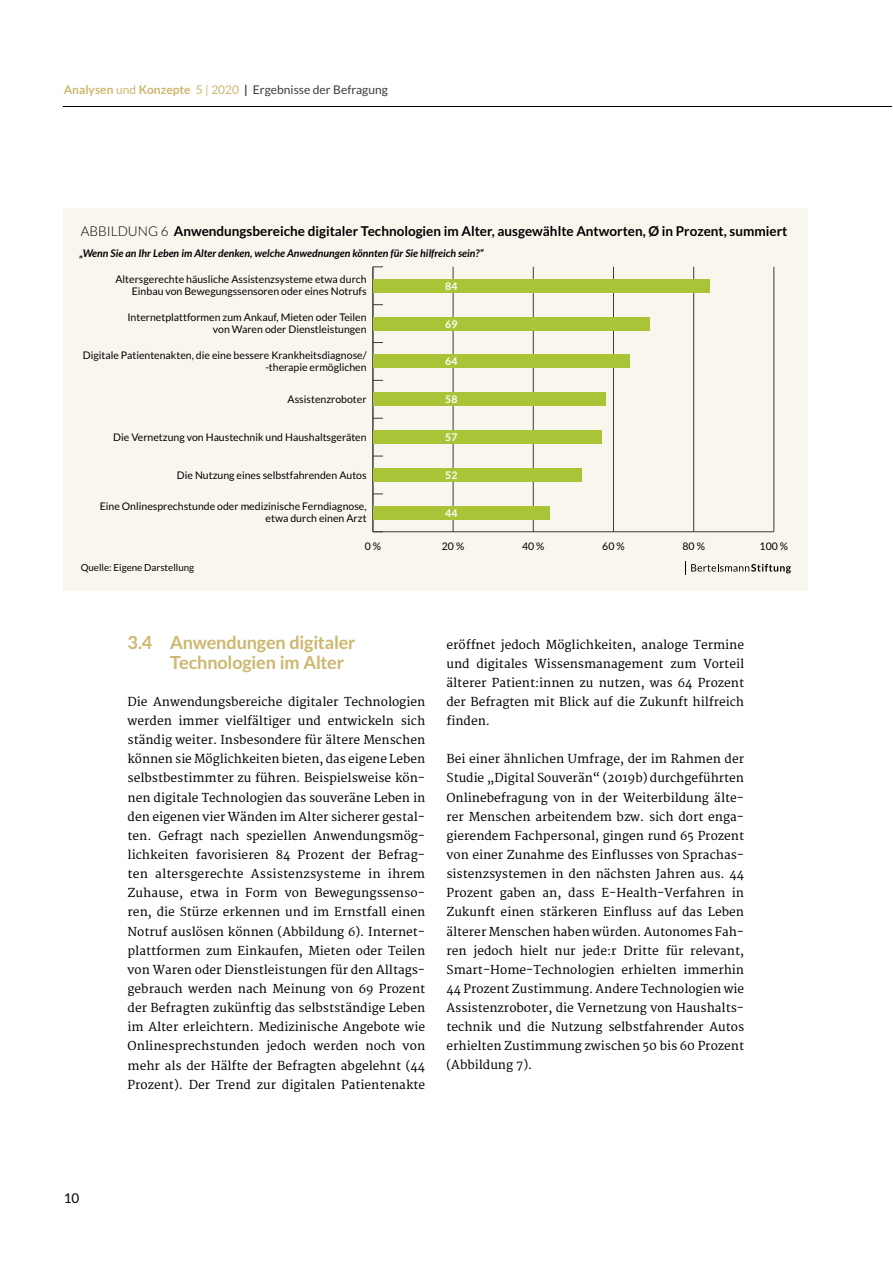
<style>
.page{position:relative;width:893px;height:1263px;background:#fff}
.page>*{position:absolute;margin:0;border:0;box-sizing:border-box;transform-origin:0 0}
.t1{font:700 18px/20.2px "Lato";letter-spacing:-.01em;color:#cdb76e}
.t2{font:700 13.5px "Lato";color:#000}
.t3{font:13.5px "Lato";color:#000}
.t4{font:12px/19.2px "Merriweather";color:#000;text-align:justify}
.t5{font:12px "Lato";color:#3a3b3b}
.t6{font:10.5px/12px "Lato";color:#000;text-align:right}
.t7{font:italic 700 10.5px "Lato";color:#000}
.t8{font:700 10.5px "Lato";color:#fff}
.t9{font:9.75px "Lato";color:#000}
.s1{font-weight:700;color:#cdb76e}
.s2{color:#cdb76e}
.s3{font-weight:700}
.s4{font-weight:300}
</style>
<div class="page">
<hr style="left:63px;top:106px;width:829px;height:1px;background:#000">
<div style="left:64px;top:208px;width:744px;height:383px;background:#f9f6ee"></div>
<hr style="left:373px;top:531px;width:401px;height:1px;background:#3a3b3b">
<hr style="left:453px;top:267px;width:1px;height:265px;background:#3a3b3b">
<hr style="left:533px;top:267px;width:1px;height:265px;background:#3a3b3b">
<hr style="left:613px;top:267px;width:1px;height:265px;background:#3a3b3b">
<hr style="left:693px;top:267px;width:1px;height:265px;background:#3a3b3b">
<hr style="left:774px;top:267px;width:1px;height:265px;background:#3a3b3b">
<hr style="left:373px;top:267px;width:1px;height:265px;background:#3a3b3b">
<div style="left:373px;top:279px;width:337px;height:13px;background:#a9c436"></div>
<div style="left:373px;top:317px;width:277px;height:13px;background:#a9c436"></div>
<div style="left:373px;top:355px;width:256px;height:13px;background:#a9c436"></div>
<div style="left:373px;top:393px;width:232px;height:13px;background:#a9c436"></div>
<div style="left:373px;top:430px;width:228px;height:14px;background:#a9c436"></div>
<div style="left:373px;top:468px;width:208px;height:14px;background:#a9c436"></div>
<div style="left:373px;top:506px;width:176px;height:13px;background:#a9c436"></div>
<svg style="left:685px;top:561px;width:106px;height:13px"></svg>
<p class="t5" style="left:64px;top:83px;width:326px"><span class="s1">Analysen</span> <span class="s2">und</span> <span class="s1">Konzepte</span> <span class="s2">5 | 2020</span> <span class="s3">|</span> Ergebnisse der Befragung</p>
<p class="t2" style="left:81px;top:224px;width:708px"><span class="s4">ABBILDUNG 6</span> Anwendungsbereiche digitaler Technologien im Alter, ausgewählte Antworten, Ø in Prozent, summiert</p>
<p class="t7" style="left:80px;top:247px;width:405px">„Wenn Sie an Ihr Leben im Alter denken, welche Anwednungen könnten für Sie hilfreich sein?“</p>
<p class="t6" style="left:115px;top:273px;width:253px">Altersgerechte häusliche Assistenzsysteme etwa durch<br>Einbau von Bewegungssensoren oder eines Notrufs</p>
<p class="t6" style="left:127px;top:311px;width:241px">Internetplattformen zum Ankauf, Mieten oder Teilen von Waren oder Dienstleistungen</p>
<p class="t6" style="left:83px;top:349px;width:285px">Digitale Patientenakten, die eine bessere Krankheitsdiagnose/ -therapie ermöglichen</p>
<p class="t6" style="left:288px;top:393px;width:81px">Assistenzroboter</p>
<p class="t6" style="left:113px;top:431px;width:255px">Die Vernetzung von Haustechnik und Haushaltsgeräten</p>
<p class="t6" style="left:177px;top:469px;width:191px">Die Nutzung eines selbstfahrenden Autos</p>
<p class="t6" style="left:100px;top:500px;width:268px">Eine Onlinesprechstunde oder medizinische Ferndiagnose, etwa durch einen Arzt</p>
<p class="t8" style="left:445px;top:280px;width:14px">84</p>
<p class="t8" style="left:445px;top:318px;width:14px">69</p>
<p class="t8" style="left:445px;top:356px;width:14px">64</p>
<p class="t8" style="left:445px;top:393px;width:14px">58</p>
<p class="t8" style="left:445px;top:431px;width:14px">57</p>
<p class="t8" style="left:445px;top:469px;width:14px">52</p>
<p class="t8" style="left:445px;top:507px;width:14px">44</p>
<p class="t9" style="left:81px;top:562px;width:115px">Quelle: Eigene Darstellung</p>
<p class="t6" style="left:365px;top:540px;width:18px">0 %</p>
<p class="t6" style="left:442px;top:540px;width:24px">20 %</p>
<p class="t6" style="left:522px;top:540px;width:24px">40 %</p>
<p class="t6" style="left:602px;top:540px;width:24px">60 %</p>
<p class="t6" style="left:682px;top:540px;width:24px">80 %</p>
<p class="t6" style="left:760px;top:540px;width:30px">100 %</p>
<p class="t3" style="left:64px;top:1191px;width:17px">10</p>
<h1 class="t1" style="left:170px;top:631px;width:187px;text-indent:-43px">3.4 Anwendungen digitaler<br>Technologien im Alter</h1>
<p class="t4" style="left:128px;top:692px;width:299px">Die Anwendungsbereiche digitaler Technologien werden immer vielfältiger und entwickeln sich ständig weiter. Insbesondere für ältere Menschen können sie Möglichkeiten bieten, das eigene Leben selbstbestimmter zu führen. Beispielsweise kön&shy;nen digitale Technologien das souveräne Leben in den eigenen vier Wänden im Alter sicherer gestal&shy;ten. Gefragt nach speziellen Anwendungsmög&shy;lichkeiten favorisieren 84 Prozent der Befrag&shy;ten altersgerechte Assistenzsysteme in ihrem Zuhause, etwa in Form von Bewegungssenso&shy;ren, die Stürze erkennen und im Ernstfall einen Notruf auslösen können (Abbildung 6). Internet&shy;plattformen zum Einkaufen, Mieten oder Teilen von Waren oder Dienstleistungen für den Alltags&shy;gebrauch werden nach Meinung von 69 Prozent der Befragten zukünftig das selbstständige Leben im Alter erleichtern. Medizinische Angebote wie Onlinesprechstunden jedoch werden noch von mehr als der Hälfte der Befragten abgelehnt (44<br>Prozent). Der Trend zur digitalen Patientenakte</p>
<p class="t4" style="left:446px;top:635px;width:299px">eröffnet jedoch Möglichkeiten, analoge Termine und digitales Wissensmanagement zum Vorteil älterer Patient:innen zu nutzen, was 64 Prozent der Befragten mit Blick auf die Zukunft hilfreich finden.</p>
<p class="t4" style="left:446px;top:750px;width:299px">Bei einer ähnlichen Umfrage, der im Rahmen der Studie „Digital Souverän“ (2019b) durchgeführten Onlinebefragung von in der Weiterbildung älte&shy;rer Menschen arbeitendem bzw. sich dort enga&shy;gierendem Fachpersonal, gingen rund 65 Prozent von einer Zunahme des Einflusses von Sprachas&shy;sistenzsystemen in den nächsten Jahren aus. 44<br>Prozent gaben an, dass E-Health-Verfahren in Zukunft einen stärkeren Einfluss auf das Leben älterer Menschen haben würden. Autonomes Fah&shy;ren jedoch hielt nur jede:r Dritte für relevant, Smart-Home-Technologien erhielten immerhin 44 Prozent Zustimmung. Andere Technologien wie Assistenzroboter, die Vernetzung von Haushalts&shy;technik und die Nutzung selbstfahrender Autos erhielten Zustimmung zwischen 50 bis 60 Prozent (Abbildung 7).</p>
</div>
